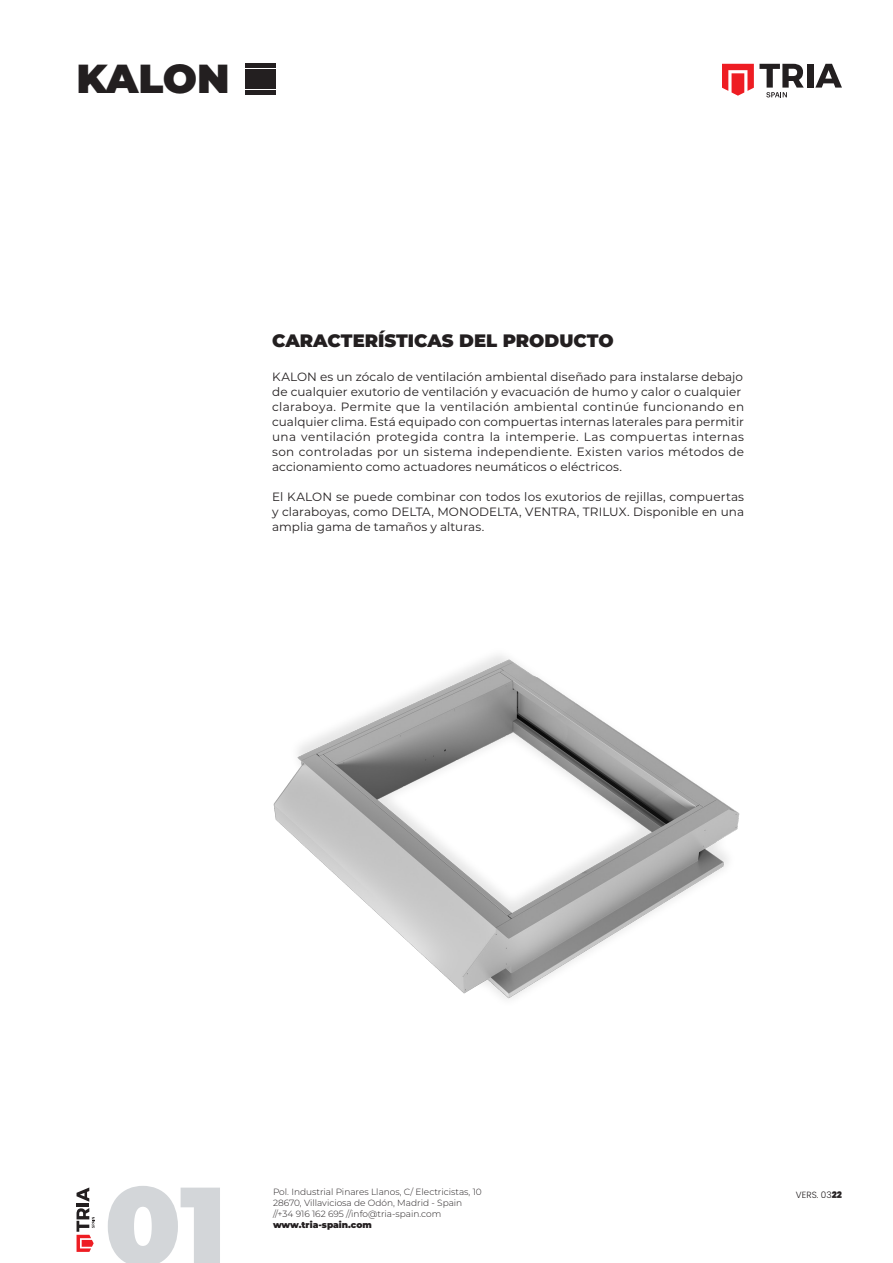
<style>
.page{position:relative;width:893px;height:1263px;background:#fff}
.page>*{position:absolute;margin:0;border:0;box-sizing:border-box;transform-origin:0 0}
.t1{font:900 110.7px "Montserrat";color:#d3d6d9}
.t2{font:900 40.5px "Montserrat";letter-spacing:-.01em;color:#231f20}
.t3{font:900 18px "Montserrat";color:#231f20}
.t4{font:12px/15px "Montserrat";letter-spacing:.005em;color:#231f20;text-align:justify}
.t5{font:300 9px/10.8px "Montserrat";color:#231f20}
.t6{font:900 9px "Montserrat";color:#231f20}
.t7{font:300 9px "Poppins";color:#231f20}
.s1{font-weight:900}
</style>
<div class="page">
<div style="left:807px;top:64px;width:6px;height:24px;background:#231f20"></div>
<svg style="left:815px;top:64px;width:27px;height:24px"></svg>
<svg style="left:722px;top:64px;width:82px;height:33px"></svg>
<svg style="left:77px;top:1187px;width:18px;height:65px"></svg>
<img style="left:273px;top:655px;width:467px;height:344px">
<hr style="left:245px;top:64px;width:31px;height:4px;background:#231f20">
<hr style="left:245px;top:69px;width:31px;height:4px;background:#231f20">
<hr style="left:245px;top:74px;width:31px;height:4px;background:#231f20">
<div style="left:245px;top:79px;width:31px;height:5px;background:#231f20"></div>
<hr style="left:245px;top:85px;width:31px;height:4px;background:#231f20">
<hr style="left:245px;top:90px;width:31px;height:4px;background:#231f20">
<p class="t2" style="left:77px;top:48px;width:155px">KALON</p>
<p class="t3" style="left:272px;top:327px;width:343px">CARACTERÍSTICAS DEL PRODUCTO</p>
<p class="t4" style="left:272px;top:369px;width:472px">KALON es un zócalo de ventilación ambiental diseñado para instalarse debajo</p>
<p class="t4" style="left:272px;top:384px;width:471px">de cualquier exutorio de ventilación y evacuación de humo y calor o cualquier</p>
<p class="t4" style="left:272px;top:399px;width:474px">claraboya. Permite que la ventilación ambiental continúe funcionando en cualquier clima. Está equipado con compuertas internas laterales para permitir una ventilación protegida contra la intemperie. Las compuertas internas son controladas por un sistema independiente. Existen varios métodos de accionamiento como actuadores neumáticos o eléctricos.</p>
<p class="t4" style="left:272px;top:489px;width:473px">El KALON se puede combinar con todos los exutorios de rejillas, compuertas y claraboyas, como DELTA, MONODELTA, VENTRA, TRILUX. Disponible en una amplia gama de tamaños y alturas.</p>
<h1 class="t1" style="left:105px;top:1143px;width:123px">01</h1>
<p class="t5" style="left:273px;top:1186px;width:210px">Pol. Industrial Pinares Llanos, C/ Electricistas, 10<br>28670, Villaviciosa de Odón, Madrid - Spain //+34 916 162 695 //info@tria-spain.com</p>
<p class="t6" style="left:273px;top:1217px;width:100px">www.tria-spain.com</p>
<p class="t7" style="left:796px;top:1189px;width:47px">VERS. 03<span class="s1">22</span></p>
</div>
